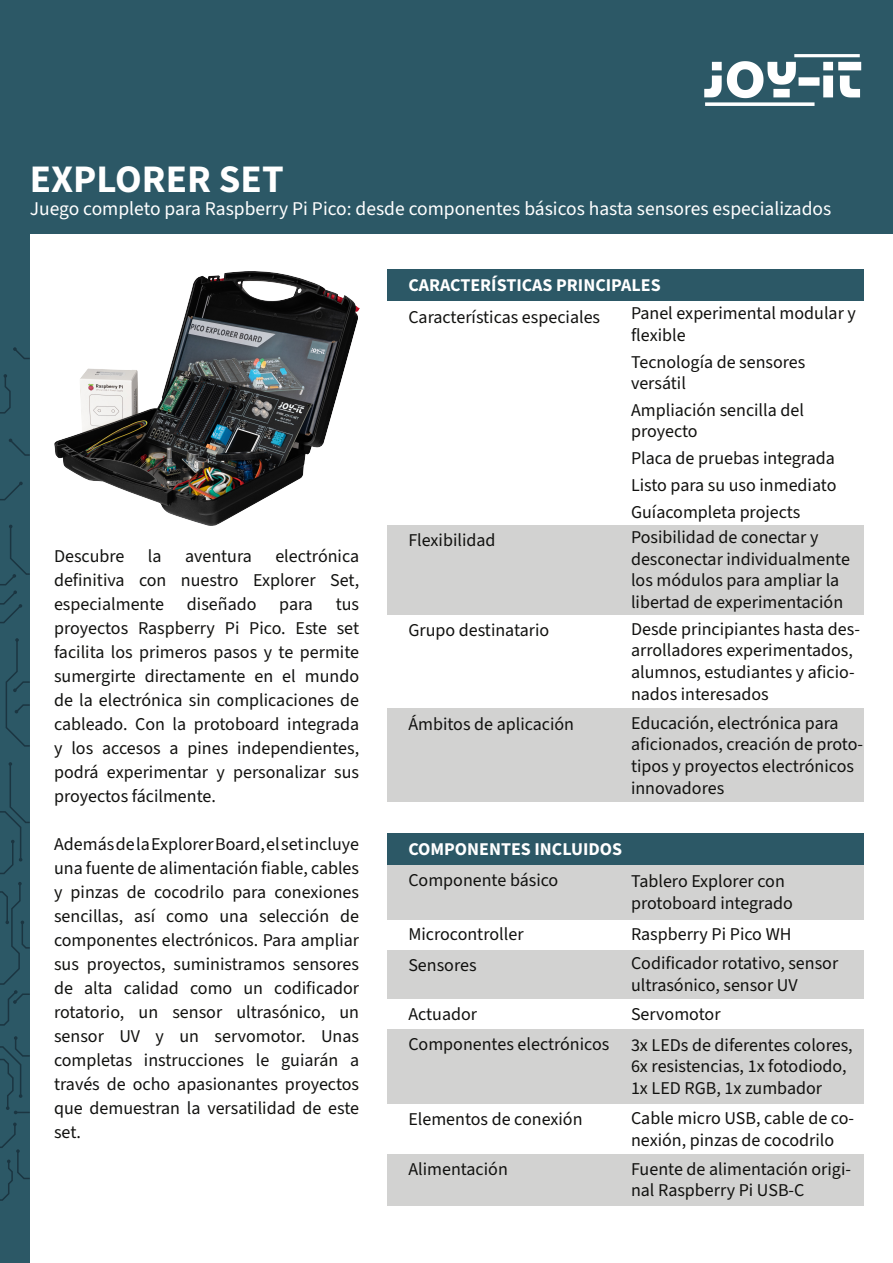
<style>
.page{position:relative;width:893px;height:1263px;background:#fff}
.page>*{position:absolute;margin:0;border:0;box-sizing:border-box;transform-origin:0 0}
.t1{font:700 39px "Source Sans 3";color:#fff}
.t2{font:19.5px "Source Sans 3";color:#fff}
.t3{font:18px/24px "Source Sans 3";color:#11110f}
.t4{font:700 18px "Source Sans 3";color:#fff}
</style>
<div class="page">
<div style="left:0;top:0;width:893px;height:234px;background:#2c5866"></div>
<img style="left:704px;top:54px;width:158px;height:52px">
<div style="left:0;top:208px;width:30px;height:1055px;background:#2c5866"></div>
<div style="left:387px;top:269px;width:476px;height:32px;background:#2c5866"></div>
<svg style="left:0;top:1122px;width:30px;height:79px"></svg>
<svg style="left:0;top:1036px;width:30px;height:78px"></svg>
<svg style="left:0;top:882px;width:30px;height:144px"></svg>
<svg style="left:0;top:762px;width:30px;height:112px"></svg>
<svg style="left:5px;top:638px;width:25px;height:109px"></svg>
<svg style="left:0;top:525px;width:30px;height:99px"></svg>
<svg style="left:0;top:481px;width:23px;height:20px"></svg>
<svg style="left:9px;top:438px;width:21px;height:18px"></svg>
<svg style="left:0;top:374px;width:11px;height:40px"></svg>
<svg style="left:13px;top:347px;width:17px;height:12px"></svg>
<div style="left:387px;top:1154px;width:476px;height:51px;background:#d2d2d1"></div>
<div style="left:387px;top:1029px;width:476px;height:75px;background:#d2d2d1"></div>
<div style="left:387px;top:950px;width:476px;height:48px;background:#d2d2d1"></div>
<div style="left:387px;top:865px;width:476px;height:54px;background:#d2d2d1"></div>
<div style="left:387px;top:708px;width:476px;height:94px;background:#d2d2d1"></div>
<div style="left:387px;top:525px;width:476px;height:89px;background:#d2d2d1"></div>
<div style="left:387px;top:833px;width:476px;height:32px;background:#2c5866"></div>
<img style="left:54px;top:272px;width:305px;height:254px">
<p class="t1" style="left:30px;top:154px;width:255px">EXPLORER SET</p>
<p class="t2" style="left:30px;top:197px;width:803px">Juego completo para Raspberry Pi Pico: desde componentes básicos hasta sensores especializados</p>
<p class="t4" style="left:408px;top:273px;width:254px">CARACTERÍSTICAS PRINCIPALES</p>
<p class="t3" style="left:54px;top:544px;width:307px;text-align:justify;text-indent:221px">electrónica definitiva con nuestro Explorer Set, especialmente</p>
<p class="t3" style="left:54px;top:544px;width:72px">Descubre</p>
<p class="t3" style="left:148px;top:544px;width:15px">la</p>
<p class="t3" style="left:185px;top:544px;width:68px">aventura</p>
<p class="t3" style="left:187px;top:592px;width:71px">diseñado</p>
<p class="t3" style="left:279px;top:592px;width:35px">para</p>
<p class="t3" style="left:54px;top:592px;width:307px;text-align:justify;text-indent:282px">tus proyectos Raspberry Pi Pico. Este set facilita los primeros pasos y te permite sumergirte directamente en el mundo de la electrónica sin complicaciones de cableado. Con la protoboard integrada y los accesos a pines independientes, podrá experimentar y personalizar sus proyectos fácilmente.</p>
<p class="t3" style="left:54px;top:832px;width:307px;text-align:justify">Además de la Explorer Board, el set incluye una fuente de alimentación fiable, cables y pinzas de cocodrilo para conexiones sencillas, así como una selección de componentes electrónicos. Para ampliar sus proyectos, suministramos sensores de alta calidad como un codificador rotatorio, un sensor ultrasónico, un sensor UV y un servomotor. Unas completas instrucciones le guiarán a través de ocho apasionantes proyectos que demuestran la versatilidad de este set.</p>
<p class="t3" style="left:408px;top:305px;width:193px">Características especiales</p>
<p class="t3" style="left:631px;top:303px;width:226px;line-height:21.6px">Panel experimental modular y flexible</p>
<p class="t3" style="left:631px;top:352px;width:176px;line-height:21px">Tecnología de sensores versátil</p>
<p class="t3" style="left:631px;top:400px;width:174px;line-height:21px">Ampliación sencilla del proyecto</p>
<p class="t3" style="left:631px;top:446px;width:205px">Placa de pruebas integrada</p>
<p class="t3" style="left:631px;top:473px;width:207px">Listo para su uso inmediato</p>
<p class="t3" style="left:631px;top:500px;width:171px">Guíacompleta projects</p>
<p class="t3" style="left:408px;top:528px;width:89px">Flexibilidad</p>
<p class="t3" style="left:631px;top:526px;width:220px;line-height:21.6px">Posibilidad de conectar y desconectar individualmente los módulos para ampliar la libertad de experimentación</p>
<p class="t3" style="left:408px;top:618px;width:142px">Grupo destinatario</p>
<p class="t3" style="left:631px;top:618px;width:231px;line-height:21.6px">Desde principiantes hasta des&shy;arrolladores experimentados, alumnos, estudiantes y aficio&shy;nados interesados</p>
<p class="t3" style="left:408px;top:711px;width:167px">Ámbitos de aplicación</p>
<p class="t3" style="left:631px;top:712px;width:234px;line-height:21.6px">Educación, electrónica para aficionados, creación de proto&shy;tipos y proyectos electrónicos innovadores</p>
<p class="t4" style="left:408px;top:837px;width:215px">COMPONENTES INCLUIDOS</p>
<p class="t3" style="left:408px;top:868px;width:152px">Componente básico</p>
<p class="t3" style="left:631px;top:869px;width:155px">Tablero Explorer con</p>
<p class="t3" style="left:631px;top:891px;width:163px">protoboard integrado</p>
<p class="t3" style="left:408px;top:922px;width:117px">Microcontroller</p>
<p class="t3" style="left:631px;top:922px;width:162px">Raspberry Pi Pico WH</p>
<p class="t3" style="left:408px;top:953px;width:70px">Sensores</p>
<p class="t3" style="left:631px;top:952px;width:209px;line-height:21.6px">Codificador rotativo, sensor ultrasónico, sensor UV</p>
<p class="t3" style="left:408px;top:1002px;width:70px">Actuador</p>
<p class="t3" style="left:631px;top:1002px;width:91px">Servomotor</p>
<p class="t3" style="left:408px;top:1032px;width:203px">Componentes electrónicos</p>
<p class="t3" style="left:631px;top:1034px;width:223px;line-height:21.6px">3x LEDs de diferentes colores,<br>6x resistencias, 1x fotodiodo,<br>1x LED RGB, 1x zumbador</p>
<p class="t3" style="left:408px;top:1107px;width:176px">Elementos de conexión</p>
<p class="t3" style="left:631px;top:1107px;width:225px;line-height:21.6px">Cable micro USB, cable de co&shy;nexión, pinzas de cocodrilo</p>
<p class="t3" style="left:408px;top:1157px;width:101px">Alimentación</p>
<p class="t3" style="left:631px;top:1158px;width:221px;line-height:21.6px">Fuente de alimentación origi&shy;nal Raspberry Pi USB-C</p>
</div>
